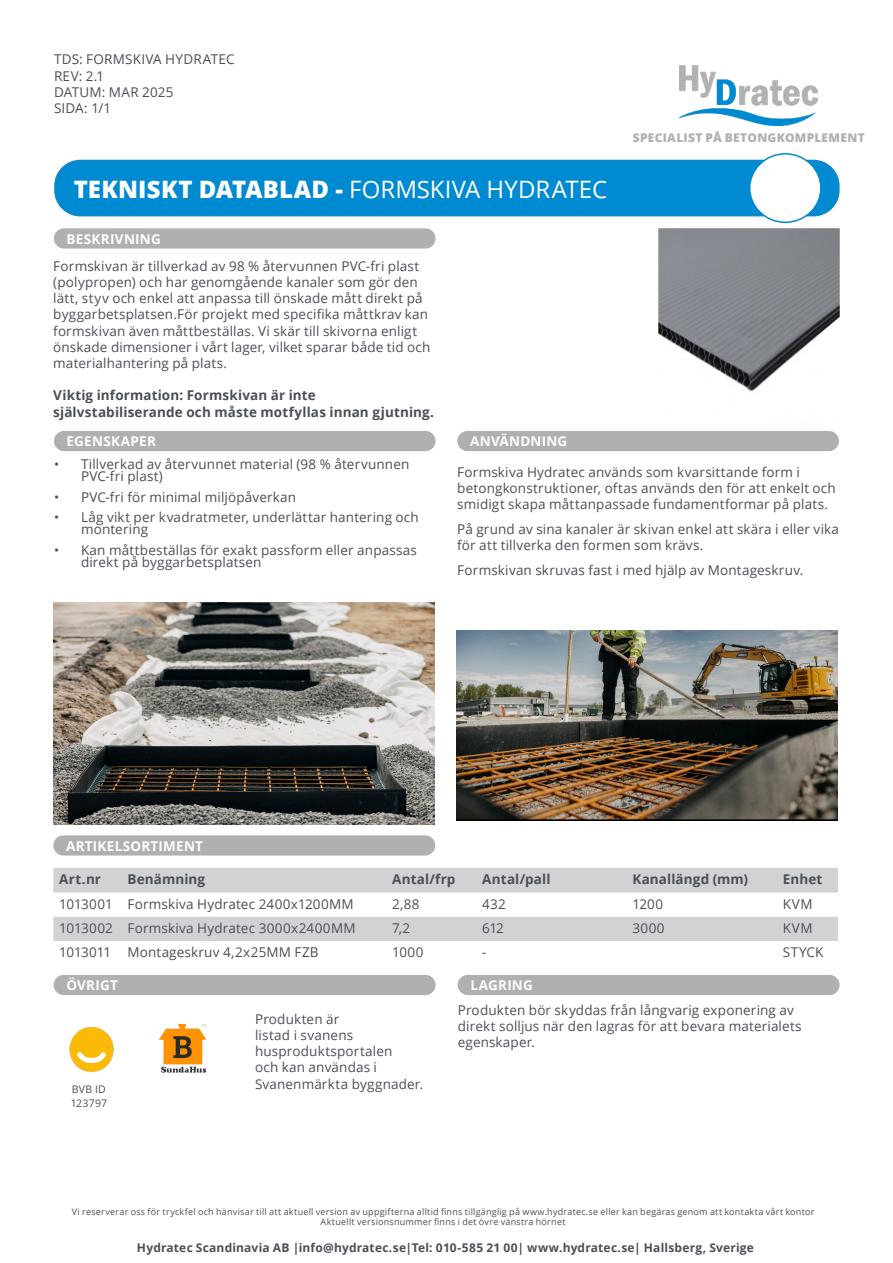
<style>
.page{position:relative;width:893px;height:1263px;background:#fff}
.page>*{position:absolute;margin:0;border:0;box-sizing:border-box;transform-origin:0 0}
.TDS_bold{font:800 24px "Open Sans";letter-spacing:.01em;color:#fff}
.Text{font:13.5px/16.2px "Open Sans";letter-spacing:.01em;color:#4b4f56}
.Text-2{font:700 13.5px/16.2px "Open Sans";letter-spacing:.01em;color:#4b4f56}
.Under_rubrik{font:700 13.5px "Open Sans";letter-spacing:.02em;color:#fff}
.Text-3{font:13.5px "Open Sans";letter-spacing:-.02em;color:#4b4f56}
.Text-4{font:700 12px "Open Sans";letter-spacing:.015em;color:#4b4f56}
.Text-5{font:800 12px "Open Sans";letter-spacing:.02em;color:#b2afb0}
.Text-6{font:10.5px "Open Sans";letter-spacing:.02em;color:#4b4f56}
.Text-7{font:9px "Open Sans";letter-spacing:.025em;color:#4b4f56}
.s1{font-weight:400}
</style>
<div class="page">
<div style="left:55px;top:160px;width:784px;height:56px;background:#008ad1;border-radius:25px"></div>
<div style="left:54px;top:160px;width:786px;height:56px;border:2px solid #1289ca;border-radius:25px"></div>
<div style="left:750px;top:154px;width:71px;height:68px;background:#fff;border-radius:50%"></div>
<div style="left:749px;top:153px;width:73px;height:70px;border:2px solid #008ad1;border-radius:50%"></div>
<div style="left:54px;top:228px;width:382px;height:21px;background:#b2afb0;border-radius:10px"></div>
<div style="left:54px;top:975px;width:382px;height:20px;background:#b2afb0;border-radius:10px"></div>
<div style="left:53px;top:835px;width:382px;height:20px;background:#b2afb0;border-radius:10px"></div>
<svg style="left:53px;top:868px;width:785px;height:73px;fill:#d1d2d4"></svg>
<img style="left:69px;top:1027px;width:45px;height:45px">
<div style="left:54px;top:431px;width:382px;height:20px;background:#b2afb0;border-radius:10px"></div>
<div style="left:457px;top:431px;width:382px;height:20px;background:#b2afb0;border-radius:10px"></div>
<img style="left:659px;top:228px;width:181px;height:164px">
<img style="left:159px;top:1024px;width:48px;height:49px">
<img style="left:53px;top:602px;width:381px;height:222px">
<img style="left:456px;top:630px;width:381px;height:190px">
<img style="left:680px;top:65px;width:138px;height:61px">
<div style="left:458px;top:975px;width:382px;height:20px;background:#b2afb0;border-radius:10px"></div>
<p class="Text" style="left:54px;top:51px;width:182px">TDS: FORMSKIVA HYDRATEC</p>
<p class="Text" style="left:54px;top:67px;width:52px">REV: 2.1</p>
<p class="Text" style="left:54px;top:83px;width:121px">DATUM: MAR 2025</p>
<p class="Text" style="left:54px;top:100px;width:59px">SIDA: 1/1</p>
<p class="TDS_bold" style="left:74px;top:171px;width:535px">TEKNISKT DATABLAD - <span class="s1">FORMSKIVA HYDRATEC</span></p>
<p class="Under_rubrik" style="left:67px;top:229px;width:96px">BESKRIVNING</p>
<p class="Text" style="left:53px;top:257px;width:379px">Formskivan är tillverkad av 98 % återvunnen PVC-fri plast (polypropen) och har genomgående kanaler som gör den lätt, styv och enkel att anpassa till önskade mått direkt på byggarbetsplatsen.För projekt med specifika måttkrav kan formskivan även måttbeställas. Vi skär till skivorna enligt önskade dimensioner i vårt lager, vilket sparar både tid och materialhantering på plats.</p>
<p class="Text-2" style="left:53px;top:387px;width:382px">Viktig information: Formskivan är inte självstabiliserande och måste motfyllas innan gjutning.</p>
<p class="Text-5" style="left:633px;top:128px;width:233px">SPECIALIST PÅ BETONGKOMPLEMENT</p>
<p class="Under_rubrik" style="left:67px;top:432px;width:91px">EGENSKAPER</p>
<p class="Text" style="left:81px;top:458px;width:330px;line-height:12px;text-indent:-27px">• Tillverkad av återvunnet material (98 % återvunnen<br>PVC-fri plast)</p>
<p class="Text" style="left:54px;top:488px;width:244px">• PVC-fri för minimal miljöpåverkan</p>
<p class="Text" style="left:81px;top:511px;width:339px;line-height:12px;text-indent:-27px">• Låg vikt per kvadratmeter, underlättar hantering och montering</p>
<p class="Text" style="left:81px;top:543px;width:337px;line-height:12px;text-indent:-27px">• Kan måttbeställas för exakt passform eller anpassas direkt på byggarbetsplatsen</p>
<p class="Under_rubrik" style="left:470px;top:432px;width:99px">ANVÄNDNING</p>
<p class="Text" style="left:457px;top:464px;width:380px">Formskiva Hydratec används som kvarsittande form i betongkonstruktioner, oftas används den för att enkelt och smidigt skapa måttanpassade fundamentformar på plats.</p>
<p class="Text" style="left:457px;top:521px;width:383px">På grund av sina kanaler är skivan enkel att skära i eller vika för att tillverka den formen som krävs.</p>
<p class="Text" style="left:457px;top:562px;width:348px">Formskivan skruvas fast i med hjälp av Montageskruv.</p>
<p class="Under_rubrik" style="left:66px;top:836px;width:138px">ARTIKELSORTIMENT</p>
<p class="Text-2" style="left:59px;top:871px;width:43px">Art.nr</p>
<p class="Text-2" style="left:127px;top:871px;width:79px">Benämning</p>
<p class="Text-2" style="left:392px;top:871px;width:65px">Antal/frp</p>
<p class="Text-2" style="left:482px;top:871px;width:70px">Antal/pall</p>
<p class="Text-2" style="left:632px;top:871px;width:117px">Kanallängd (mm)</p>
<p class="Text-2" style="left:783px;top:871px;width:41px">Enhet</p>
<p class="Text" style="left:59px;top:895px;width:55px">1013001</p>
<p class="Text" style="left:127px;top:895px;width:228px">Formskiva Hydratec 2400x1200MM</p>
<p class="Text" style="left:392px;top:895px;width:29px">2,88</p>
<p class="Text" style="left:482px;top:895px;width:25px">432</p>
<p class="Text" style="left:632px;top:895px;width:32px">1200</p>
<p class="Text" style="left:783px;top:895px;width:31px">KVM</p>
<p class="Text" style="left:59px;top:920px;width:55px">1013002</p>
<p class="Text" style="left:127px;top:920px;width:230px">Formskiva Hydratec 3000x2400MM</p>
<p class="Text" style="left:392px;top:920px;width:20px">7,2</p>
<p class="Text" style="left:482px;top:920px;width:23px">612</p>
<p class="Text" style="left:632px;top:920px;width:34px">3000</p>
<p class="Text" style="left:783px;top:920px;width:31px">KVM</p>
<p class="Text-3" style="left:59px;top:943px;width:53px">1013011</p>
<p class="Text" style="left:127px;top:944px;width:193px">Montageskruv 4,2x25MM FZB</p>
<p class="Text" style="left:392px;top:944px;width:33px">1000</p>
<p class="Text" style="left:482px;top:944px;width:6px">-</p>
<p class="Text" style="left:783px;top:944px;width:42px">STYCK</p>
<p class="Under_rubrik" style="left:66px;top:976px;width:53px">ÖVRIGT</p>
<p class="Text-6" style="left:72px;top:1081px;width:36px">BVB ID</p>
<p class="Text-6" style="left:71px;top:1096px;width:38px">123797</p>
<p class="Text" style="left:255px;top:1010px;width:170px">Produkten är<br>listad i svanens husproduktsportalen<br>och kan användas i<br>Svanenmärkta byggnader.</p>
<p class="Under_rubrik" style="left:470px;top:976px;width:64px">LAGRING</p>
<p class="Text" style="left:458px;top:1002px;width:345px">Produkten bör skyddas från långvarig exponering av direkt solljus när den lagras för att bevara materialets egenskaper.</p>
<p class="Text-7" style="left:72px;top:1205px;width:744px">Vi reserverar oss för tryckfel och hänvisar till att aktuell version av uppgifterna alltid finns tillgänglig på www.hydratec.se eller kan begäras genom att kontakta vårt kontor</p>
<p class="Text-7" style="left:321px;top:1216px;width:246px">Aktuellt versionsnummer finns i det övre vänstra hörnet</p>
<p class="Text-4" style="left:137px;top:1239px;width:618px">Hydratec Scandinavia AB |info@hydratec.se|Tel: 010-585 21 00| www.hydratec.se| Hallsberg, Sverige</p>
</div>
